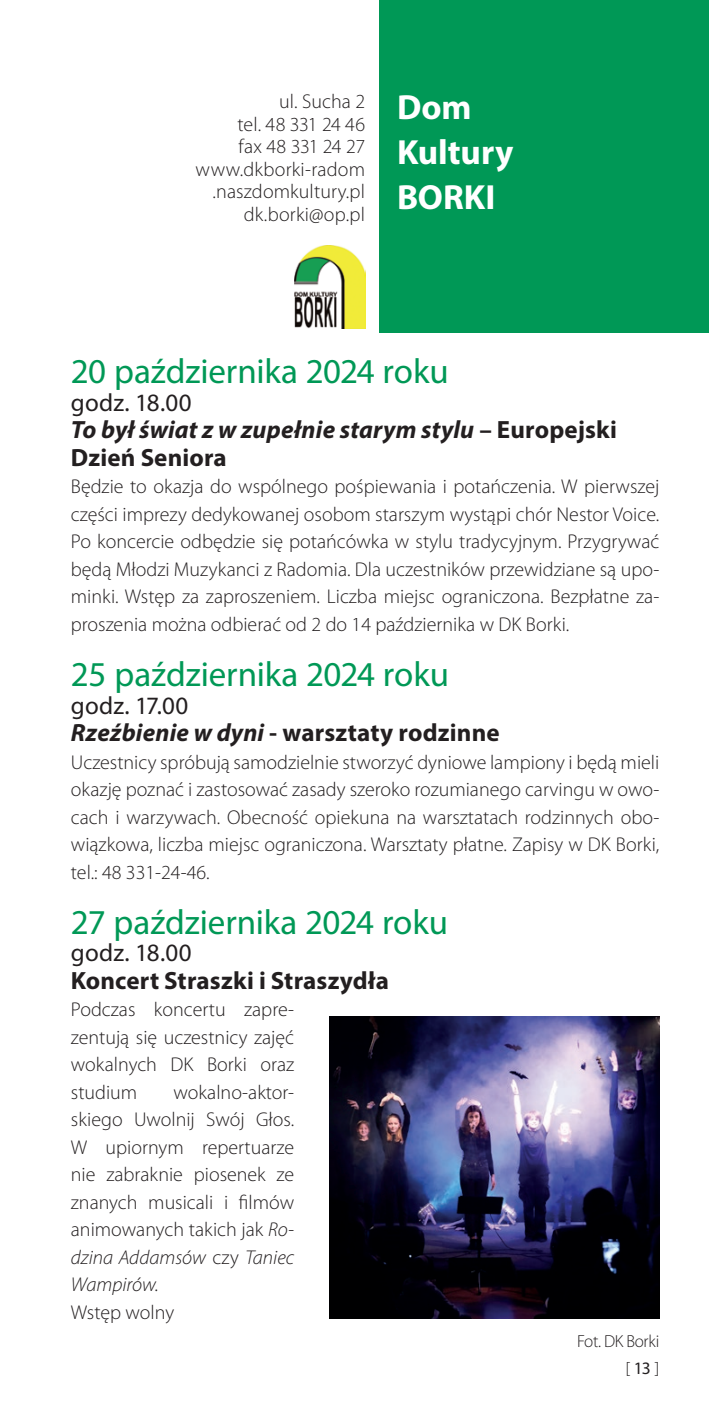
<style>
.page{position:relative;width:709px;height:1418px;background:#fff}
.page>*{position:absolute;margin:0;border:0;box-sizing:border-box;transform-origin:0 0}
.t1{font:35px "Myriad Pro";letter-spacing:-.005em;color:#009856}
.t2{font:700 35px/45px "Myriad Pro";color:#fff}
.t3{font:700 25px/27.5px "Myriad Pro";letter-spacing:.01em;color:#231f20}
.t4{font:italic 700 25px/27.5px "Myriad Pro";letter-spacing:.005em;color:#231f20}
.t5{font:25px "Myriad Pro";letter-spacing:.01em;color:#231f20}
.t6{font:300 20px/27.5px "Myriad Pro";color:#231f20;text-align:justify}
.t7{font:300 17.5px/26.8px "Myriad Pro";letter-spacing:-.02em;color:#231f20;text-align:right}
.s1{font-weight:400;font-style:normal}
.s2{font-style:normal}
.s3{font-weight:400}
.s4{font-style:italic}
</style>
<div class="page">
<img style="left:294px;top:246px;width:71px;height:82px">
<div style="left:379px;top:0;width:330px;height:332px;background:#009856"></div>
<img style="left:330px;top:1016px;width:329px;height:302px">
<p class="t6" style="left:196px;top:90px;width:171px;line-height:22.5px;text-align:right">ul. Sucha 2<br>tel. 48 331 24 46<br>fax 48 331 24 27 www.dkborki-radom .naszdomkultury.pl dk.borki@op.pl</p>
<h1 class="t2" style="left:397px;top:84px;width:118px">Dom<br>Kultury<br>BORKI</h1>
<h1 class="t1" style="left:71px;top:350px;width:379px">20 października 2024 roku</h1>
<p class="t4" style="left:71px;top:388px;width:547px"><span class="s1">godz. 18.00<br></span>To był świat z w zupełnie starym stylu <span class="s2">– Europejski<br>Dzień Seniora</span></p>
<p class="t6" style="left:71px;top:473px;width:590px">Będzie to okazja do wspólnego pośpiewania i potańczenia. W pierwszej części imprezy dedykowanej osobom starszym wystąpi chór Nestor Voice.<br>Po koncercie odbędzie się potańcówka w stylu tradycyjnym. Przygrywać będą Młodzi Muzykanci z Radomia. Dla uczestników przewidziane są upo&shy;minki. Wstęp za zaproszeniem. Liczba miejsc ograniczona. Bezpłatne za&shy;proszenia można odbierać od 2 do 14 października w DK Borki.</p>
<h1 class="t1" style="left:71px;top:652px;width:379px">25 października 2024 roku</h1>
<p class="t3" style="left:71px;top:690px;width:430px"><span class="s3">godz. 17.00<br></span><span class="s4">Rzeźbienie w dyni</span> - warsztaty rodzinne</p>
<p class="t6" style="left:71px;top:748px;width:590px">Uczestnicy spróbują samodzielnie stworzyć dyniowe lampiony i będą mieli okazję poznać i zastosować zasady szeroko rozumianego carvingu w owo&shy;cach i warzywach. Obecność opiekuna na warsztatach rodzinnych obo&shy;wiązkowa, liczba miejsc ograniczona. Warsztaty płatne. Zapisy w DK Borki, tel.: 48 331-24-46.</p>
<h1 class="t1" style="left:71px;top:900px;width:379px">27 października 2024 roku</h1>
<p class="t5" style="left:71px;top:937px;width:122px">godz. 18.00</p>
<p class="t3" style="left:71px;top:965px;width:319px">Koncert Straszki i Straszydła</p>
<p class="t6" style="left:71px;top:995px;width:225px">Podczas koncertu zapre&shy;zentują się uczestnicy zajęć wokalnych DK Borki oraz studium</p>
<p class="t6" style="left:71px;top:1078px;width:225px;text-indent:102px">wokalno-aktor&shy;skiego Uwolnij Swój Głos.<br>W upiornym repertuarze nie zabraknie piosenek ze znanych musicali i filmów animowanych takich jak <span class="s4">Ro&shy;dzina Addamsów</span> czy <span class="s4">Taniec Wampirów.</span></p>
<p class="t6" style="left:71px;top:1298px;width:105px">Wstęp wolny</p>
<p class="t7" style="left:577px;top:1327px;width:84px">Fot. DK Borki [ <span class="s3">13</span> ]</p>
</div>
